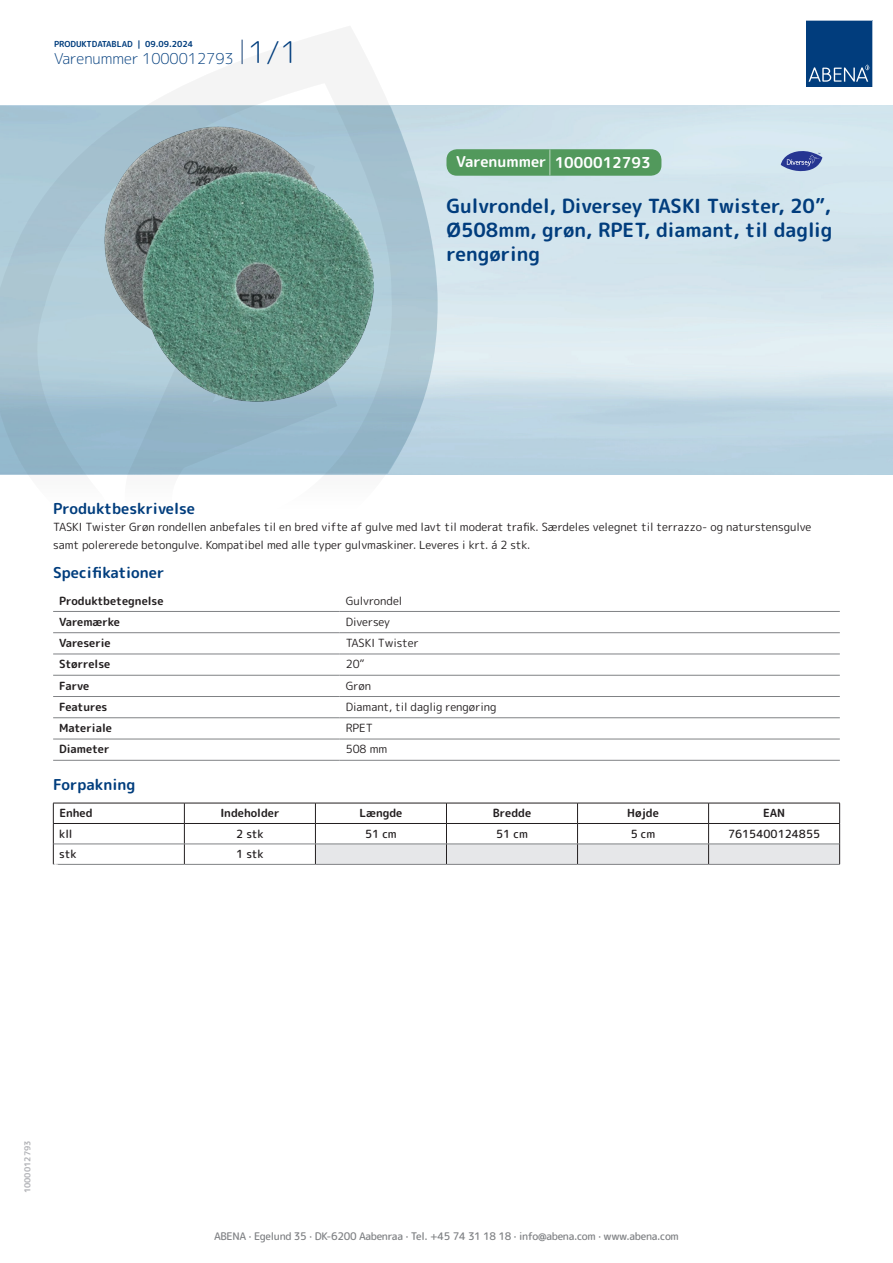
<style>
.page{position:relative;width:893px;height:1263px;background:#fff}
.page>*{position:absolute;margin:0;border:0;box-sizing:border-box;transform-origin:0 0}
.t1{font:700 19.5px/24px "Rounded Mplus 1 c";color:#013d7d;text-align:justify}
.t2{font:700 15px "Rounded Mplus 1 c";color:#013d7d}
.t3{font:300 15px "Rounded Mplus 1 c";color:#013d7d}
.t4{font:700 15px "Rounded Mplus 1 c";color:#fff}
.t5{font:11.25px/18px "Rounded Mplus 1 c";color:#231f20}
.t6{font:700 11.25px "Rounded Mplus 1 c";color:#231f20}
.t7{font:500 11.25px "Rounded Mplus 1 c";color:#231f20}
.t8{font:500 10.5px "Rounded Mplus 1 c";letter-spacing:-.03em;color:#808285}
.t9{font:700 10.5px "Rounded Mplus 1 c";color:#fff}
.t10{font:700 8.25px "Rounded Mplus 1 c";color:#013d7d}
.t11{font:700 8.25px "Rounded Mplus 1 c";color:#b2b3b7}
.s1{font-size:30px}
.s2{font-size:25.5px}
</style>
<div class="page">
<svg style="left:0;top:26px;width:439px;height:449px"></svg>
<svg style="left:0;top:106px;width:438px;height:368px;background:#a4c2d2"></svg>
<svg style="left:242px;top:40px;width:1px;height:24px"></svg>
<svg style="left:806px;top:20px;width:67px;height:67px;background:#144b86"></svg>
<img style="left:105px;top:127px;width:268px;height:275px">
<hr style="left:53px;top:611px;width:287px;height:1px;background:#808285">
<hr style="left:340px;top:611px;width:500px;height:1px;background:#808285">
<hr style="left:53px;top:632px;width:287px;height:1px;background:#808285">
<hr style="left:340px;top:632px;width:500px;height:1px;background:#808285">
<hr style="left:53px;top:654px;width:287px;height:1px;background:#808285">
<hr style="left:340px;top:654px;width:500px;height:1px;background:#808285">
<hr style="left:53px;top:675px;width:287px;height:1px;background:#808285">
<hr style="left:340px;top:675px;width:500px;height:1px;background:#808285">
<hr style="left:53px;top:696px;width:287px;height:1px;background:#808285">
<hr style="left:340px;top:696px;width:500px;height:1px;background:#808285">
<hr style="left:53px;top:717px;width:287px;height:1px;background:#808285">
<hr style="left:340px;top:717px;width:500px;height:1px;background:#808285">
<hr style="left:53px;top:739px;width:287px;height:1px;background:#808285">
<hr style="left:340px;top:739px;width:500px;height:1px;background:#808285">
<hr style="left:53px;top:760px;width:287px;height:1px;background:#808285">
<hr style="left:340px;top:760px;width:500px;height:1px;background:#808285">
<hr style="left:53px;top:803px;width:131px;height:1px;background:#231f20">
<hr style="left:184px;top:803px;width:131px;height:1px;background:#231f20">
<hr style="left:53px;top:823px;width:131px;height:1px;background:#231f20">
<hr style="left:184px;top:823px;width:131px;height:1px;background:#231f20">
<svg style="left:53px;top:803px;width:1px;height:61px"></svg>
<svg style="left:184px;top:803px;width:1px;height:61px"></svg>
<svg style="left:315px;top:803px;width:525px;height:61px"></svg>
<hr style="left:54px;top:844px;width:130px;height:1px;background:#808285">
<hr style="left:184px;top:844px;width:131px;height:1px;background:#808285">
<hr style="left:315px;top:844px;width:131px;height:1px;background:#808285">
<hr style="left:446px;top:844px;width:131px;height:1px;background:#808285">
<hr style="left:577px;top:844px;width:132px;height:1px;background:#808285">
<hr style="left:709px;top:844px;width:130px;height:1px;background:#808285">
<hr style="left:53px;top:864px;width:131px;height:1px;background:#808285">
<hr style="left:184px;top:864px;width:131px;height:1px;background:#808285">
<hr style="left:315px;top:864px;width:131px;height:1px;background:#808285">
<hr style="left:446px;top:864px;width:131px;height:1px;background:#808285">
<hr style="left:577px;top:864px;width:132px;height:1px;background:#808285">
<hr style="left:709px;top:864px;width:131px;height:1px;background:#808285">
<div style="left:446px;top:149px;width:215px;height:27px;background:#52995c;border-radius:10px"></div>
<svg style="left:781px;top:151px;width:41px;height:20px"></svg>
<p class="t10" style="left:54px;top:38px;width:141px">PRODUKTDATABLAD | 09.09.2024</p>
<h2 class="t3" style="left:54px;top:48px;width:246px">Varenummer 1000012793 <span class="s1">1/1</span></h2>
<h2 class="t4" style="left:456px;top:152px;width:196px">Varenummer <span class="s2">|</span> 1000012793</h2>
<h1 class="t1" style="left:446px;top:194px;width:387px">Gulvrondel, Diversey TASKI Twister, 20”, Ø508mm, grøn, RPET, diamant, til daglig rengøring</h1>
<h2 class="t2" style="left:53px;top:498px;width:143px">Produktbeskrivelse</h2>
<p class="t5" style="left:53px;top:517px;width:760px">TASKI Twister Grøn rondellen anbefales til en bred vifte af gulve med lavt til moderat trafik. Særdeles velegnet til terrazzo- og naturstensgulve samt polererede betongulve. Kompatibel med alle typer gulvmaskiner. Leveres i krt. á 2 stk.</p>
<h2 class="t2" style="left:53px;top:562px;width:113px">Specifikationer</h2>
<p class="t6" style="left:59px;top:592px;width:106px">Produktbetegnelse</p>
<p class="t5" style="left:346px;top:591px;width:58px">Gulvrondel</p>
<p class="t6" style="left:59px;top:614px;width:62px">Varemærke</p>
<p class="t5" style="left:346px;top:613px;width:46px">Diversey</p>
<p class="t6" style="left:59px;top:635px;width:53px">Vareserie</p>
<p class="t5" style="left:346px;top:634px;width:75px">TASKI Twister</p>
<p class="t6" style="left:59px;top:656px;width:53px">Størrelse</p>
<p class="t5" style="left:346px;top:655px;width:20px">20”</p>
<p class="t6" style="left:59px;top:678px;width:32px">Farve</p>
<p class="t5" style="left:346px;top:676px;width:27px">Grøn</p>
<p class="t6" style="left:59px;top:699px;width:50px">Features</p>
<p class="t5" style="left:346px;top:698px;width:152px">Diamant, til daglig rengøring</p>
<p class="t6" style="left:59px;top:720px;width:54px">Materiale</p>
<p class="t5" style="left:346px;top:719px;width:29px">RPET</p>
<p class="t6" style="left:59px;top:741px;width:52px">Diameter</p>
<p class="t5" style="left:346px;top:740px;width:43px">508 mm</p>
<h2 class="t2" style="left:53px;top:774px;width:84px">Forpakning</h2>
<p class="t6" style="left:59px;top:805px;width:35px">Enhed</p>
<p class="t6" style="left:220px;top:805px;width:61px">Indeholder</p>
<p class="t6" style="left:359px;top:805px;width:44px">Længde</p>
<p class="t6" style="left:493px;top:805px;width:40px">Bredde</p>
<p class="t6" style="left:627px;top:805px;width:33px">Højde</p>
<p class="t6" style="left:763px;top:805px;width:24px">EAN</p>
<p class="t7" style="left:59px;top:826px;width:15px">kll</p>
<p class="t7" style="left:236px;top:826px;width:29px">2 stk</p>
<p class="t7" style="left:365px;top:826px;width:33px">51 cm</p>
<p class="t7" style="left:496px;top:826px;width:33px">51 cm</p>
<p class="t7" style="left:631px;top:826px;width:26px">5 cm</p>
<p class="t7" style="left:728px;top:826px;width:94px">7615400124855</p>
<p class="t7" style="left:59px;top:846px;width:19px">stk</p>
<p class="t7" style="left:236px;top:846px;width:29px">1 stk</p>
<p class="t9" style="left:53px;top:860px;width:7px">*</p>
<p class="t11" style="left:22px;top:1193px;width:54px;rotate:-90deg">1000012793</p>
<p class="t8" style="left:214px;top:1229px;width:466px">ABENA · Egelund 35 · DK-6200 Aabenraa · Tel. +45 74 31 18 18 · info@abena.com · www.abena.com</p>
</div>
